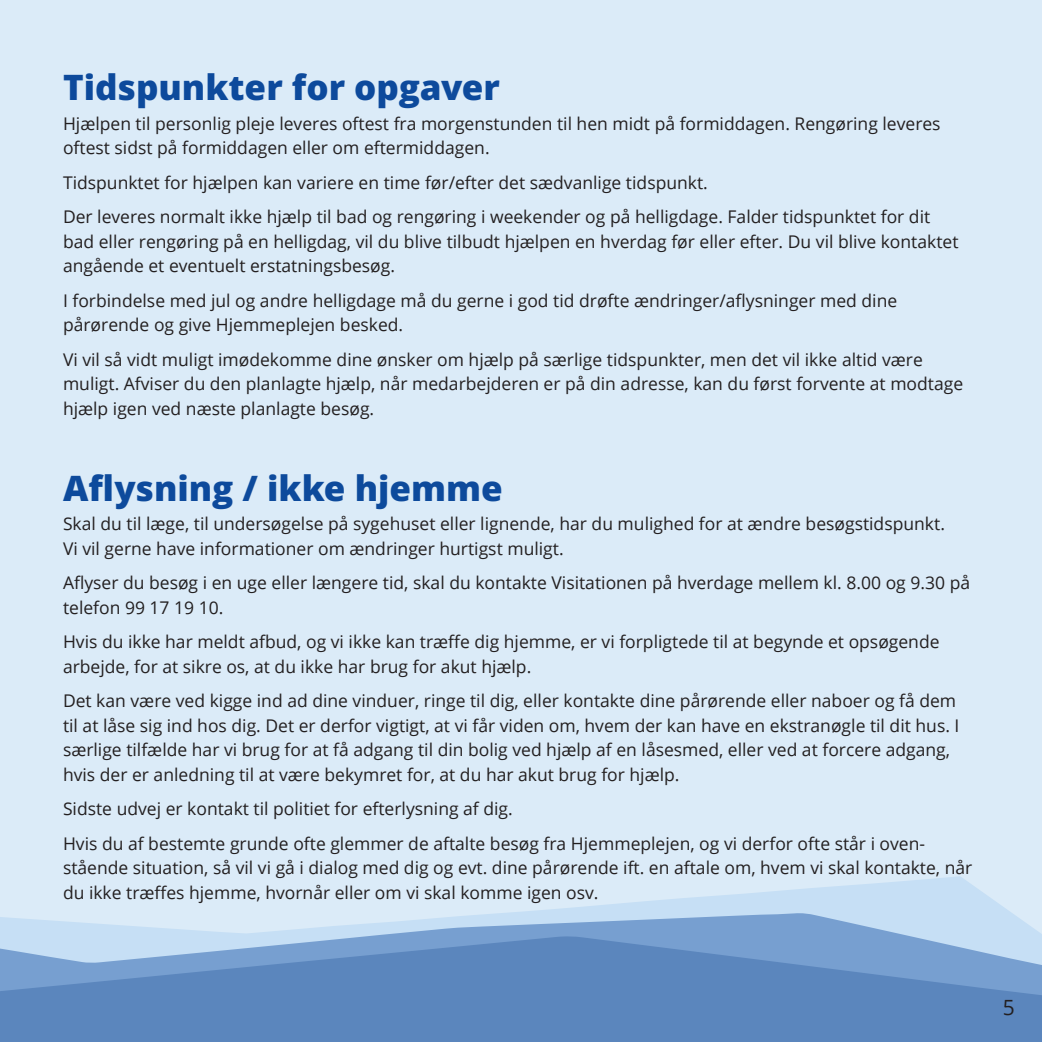
<style>
.page{position:relative;width:1042px;height:1042px;background:#dbebf8}
.page>*{position:absolute;margin:0;border:0;box-sizing:border-box;transform-origin:0 0}
.Overskrift{font:800 35px "Open Sans";color:#0d4a9c}
.t1{font:21px "Open Sans";color:#231f20}
.brødtekst{font:17.5px/24.5px "Open Sans";color:#231f20}
</style>
<div class="page">
<svg style="left:509px;top:876px;width:502px;height:37px;fill:#cde3f6"></svg>
<svg style="left:0;top:913px;width:1042px;height:23px"></svg>
<svg style="left:0;top:936px;width:1042px;height:106px;background:#6791c4"></svg>
<h3 class="Overskrift" style="left:63px;top:64px;width:438px">Tidspunkter for opgaver</h3>
<p class="brødtekst" style="left:63px;top:111px;width:879px">Hjælpen til personlig pleje leveres oftest fra morgenstunden til hen midt på formiddagen. Rengøring leveres oftest sidst på formiddagen eller om eftermiddagen.</p>
<p class="brødtekst" style="left:63px;top:170px;width:646px">Tidspunktet for hjælpen kan variere en time før/efter det sædvanlige tidspunkt.</p>
<p class="brødtekst" style="left:63px;top:204px;width:897px">Der leveres normalt ikke hjælp til bad og rengøring i weekender og på helligdage. Falder tidspunktet for dit bad eller rengøring på en helligdag, vil du blive tilbudt hjælpen en hverdag før eller efter. Du vil blive kontaktet angående et eventuelt erstatningsbesøg.</p>
<p class="brødtekst" style="left:63px;top:288px;width:836px">I forbindelse med jul og andre helligdage må du gerne i god tid drøfte ændringer/aflysninger med dine pårørende og give Hjemmeplejen besked.</p>
<p class="brødtekst" style="left:63px;top:347px;width:902px">Vi vil så vidt muligt imødekomme dine ønsker om hjælp på særlige tidspunkter, men det vil ikke altid være muligt. Afviser du den planlagte hjælp, når medarbejderen er på din adresse, kan du først forvente at modtage hjælp igen ved næste planlagte besøg.</p>
<h3 class="Overskrift" style="left:63px;top:464px;width:441px">Aflysning / ikke hjemme</h3>
<p class="brødtekst" style="left:63px;top:511px;width:883px">Skal du til læge, til undersøgelse på sygehuset eller lignende, har du mulighed for at ændre besøgstidspunkt.<br>Vi vil gerne have informationer om ændringer hurtigst muligt.</p>
<p class="brødtekst" style="left:63px;top:570px;width:908px">Aflyser du besøg i en uge eller længere tid, skal du kontakte Visitationen på hverdage mellem kl. 8.00 og 9.30 på telefon 99 17 19 10.</p>
<p class="brødtekst" style="left:63px;top:629px;width:878px">Hvis du ikke har meldt afbud, og vi ikke kan træffe dig hjemme, er vi forpligtede til at begynde et opsøgende arbejde, for at sikre os, at du ikke har brug for akut hjælp.</p>
<p class="brødtekst" style="left:63px;top:688px;width:898px">Det kan være ved kigge ind ad dine vinduer, ringe til dig, eller kontakte dine pårørende eller naboer og få dem til at låse sig ind hos dig. Det er derfor vigtigt, at vi får viden om, hvem der kan have en ekstranøgle til dit hus. I særlige tilfælde har vi brug for at få adgang til din bolig ved hjælp af en låsesmed, eller ved at forcere adgang, hvis der er anledning til at være bekymret for, at du har akut brug for hjælp.</p>
<p class="brødtekst" style="left:63px;top:796px;width:451px">Sidste udvej er kontakt til politiet for efterlysning af dig.</p>
<p class="brødtekst" style="left:63px;top:830px;width:911px">Hvis du af bestemte grunde ofte glemmer de aftalte besøg fra Hjemmeplejen, og vi derfor ofte står i oven&shy;stående situation, så vil vi gå i dialog med dig og evt. dine pårørende ift. en aftale om, hvem vi skal kontakte, når du ikke træffes hjemme, hvornår eller om vi skal komme igen osv.</p>
<p class="t1" style="left:1003px;top:993px;width:14px">5</p>
</div>
